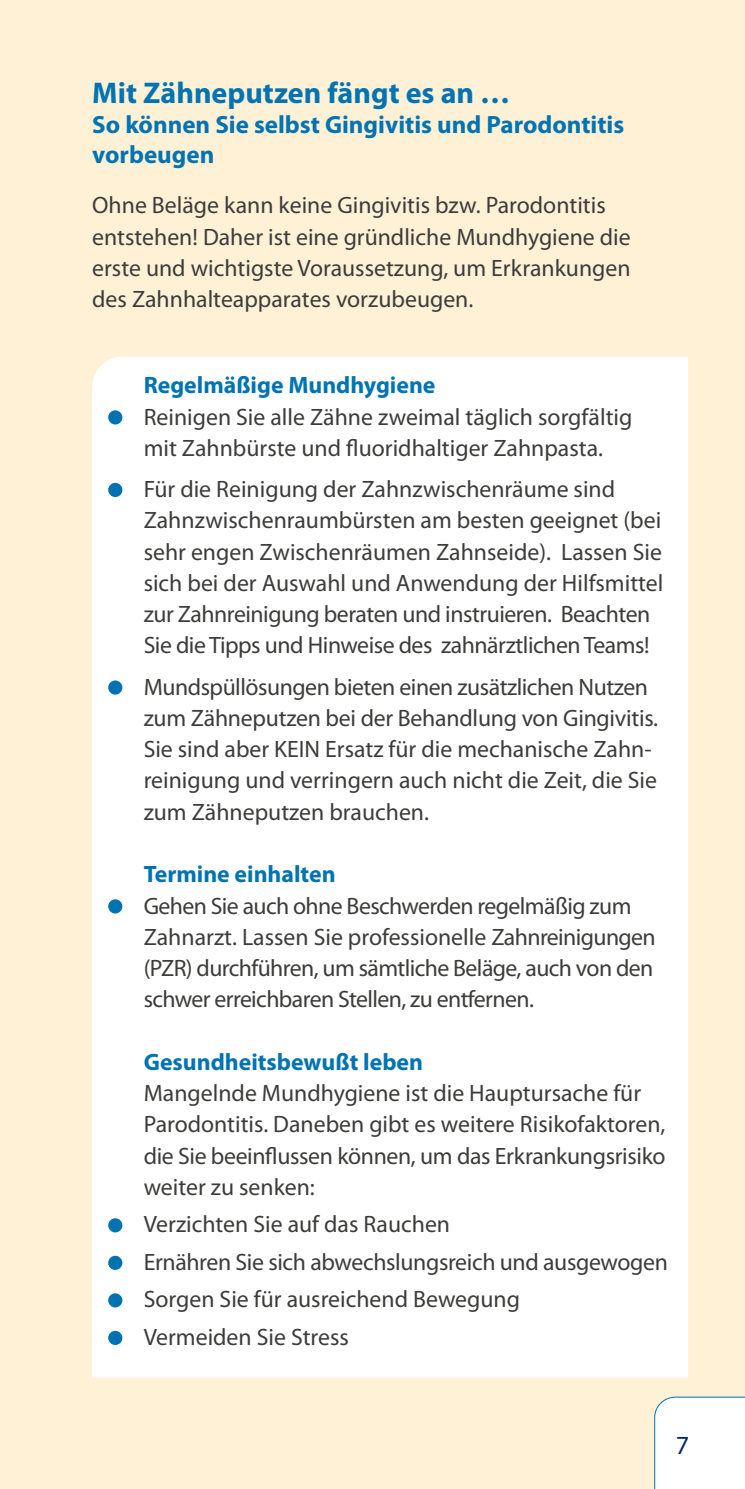
<style>
.page{position:relative;width:745px;height:1489px;background:#fff}
.page>*{position:absolute;margin:0;border:0;box-sizing:border-box;transform-origin:0 0}
.t1{font:700 30px "Myriad Pro";color:#0073b3}
.t2{font:26.25px "Myriad Pro";color:#003063}
.t3{font:700 25px/30px "Myriad Pro";color:#0073b3}
.t4{font:23.75px/31.2px "Myriad Pro";color:#3c3c3b}
.t5{font:23.75px/31.2px "Myriad Pro";letter-spacing:-.025em;color:#3c3c3b}
.t6{font:700 23.75px "Myriad Pro";color:#0073b3}
</style>
<div class="page">
<div style="left:0;top:0;width:744px;height:1488px;background:#fff1d6"></div>
<div style="left:92px;top:356px;width:595px;height:1021px;background:#fff"></div>
<div style="left:108px;top:410px;width:14px;height:14px;background:#0072b1;border-radius:50%"></div>
<div style="left:108px;top:483px;width:14px;height:14px;background:#0072b1;border-radius:50%"></div>
<div style="left:108px;top:680px;width:14px;height:14px;background:#0072b1;border-radius:50%"></div>
<div style="left:108px;top:899px;width:14px;height:14px;background:#0072b1;border-radius:50%"></div>
<div style="left:108px;top:1218px;width:14px;height:14px;background:#0072b1;border-radius:50%"></div>
<div style="left:108px;top:1255px;width:14px;height:14px;background:#0072b1;border-radius:50%"></div>
<div style="left:108px;top:1293px;width:14px;height:14px;background:#0072b1;border-radius:50%"></div>
<div style="left:108px;top:1330px;width:14px;height:14px;background:#0072b1;border-radius:50%"></div>
<div style="left:654px;top:1396px;width:90px;height:92px;background:#fff"></div>
<p class="t1" style="left:92px;top:76px;width:419px">Mit Zähneputzen fängt es an …</p>
<p class="t3" style="left:92px;top:110px;width:533px">So können Sie selbst Gingivitis und Parodontitis vorbeugen</p>
<p class="t4" style="left:92px;top:189px;width:539px">Ohne Beläge kann keine Gingivitis bzw. Parodontitis entstehen! Daher ist eine gründliche Mundhygiene die erste und wichtigste Voraussetzung, um Erkrankungen des Zahnhalteapparates vorzubeugen.</p>
<p class="t6" style="left:144px;top:372px;width:293px">Regelmäßige Mundhygiene</p>
<p class="t4" style="left:144px;top:400px;width:490px">Reinigen Sie alle Zähne zweimal täglich sorgfältig mit Zahnbürste und fluoridhaltiger Zahnpasta.</p>
<p class="t4" style="left:144px;top:473px;width:521px">Für die Reinigung der Zahnzwischenräume sind Zahnzwischenraumbürsten am besten geeignet (bei sehr engen Zwischenräumen Zahnseide). Lassen Sie sich bei der Auswahl und Anwendung der Hilfsmittel zur Zahnreinigung beraten und instruieren. Beachten Sie die Tipps und Hinweise des zahnärztlichen Teams!</p>
<p class="t4" style="left:144px;top:670px;width:515px">Mundspüllösungen bieten einen zusätzlichen Nutzen zum Zähneputzen bei der Behandlung von Gingivitis.<br>Sie sind aber KEIN Ersatz für die mechanische Zahn&shy;reinigung und verringern auch nicht die Zeit, die Sie zum Zähneputzen brauchen.</p>
<p class="t6" style="left:144px;top:861px;width:193px">Termine einhalten</p>
<p class="t5" style="left:144px;top:889px;width:513px">Gehen Sie auch ohne Beschwerden regelmäßig zum Zahnarzt. Lassen Sie professionelle Zahnreinigungen (PZR) durchführen, um sämtliche Beläge, auch von den schwer erreichbaren Stellen, zu entfernen.</p>
<p class="t6" style="left:144px;top:1048px;width:281px">Gesundheitsbewußt leben</p>
<p class="t4" style="left:144px;top:1077px;width:523px">Mangelnde Mundhygiene ist die Hauptursache für Parodontitis. Daneben gibt es weitere Risikofaktoren, die Sie beeinflussen können, um das Erkrankungsrisiko weiter zu senken:</p>
<p class="t4" style="left:144px;top:1205px;width:525px;line-height:37.5px">Verzichten Sie auf das Rauchen<br>Ernähren Sie sich abwechslungsreich und ausgewogen Sorgen Sie für ausreichend Bewegung<br>Vermeiden Sie Stress</p>
<p class="t2" style="left:675px;top:1428px;width:15px">7</p>
</div>
